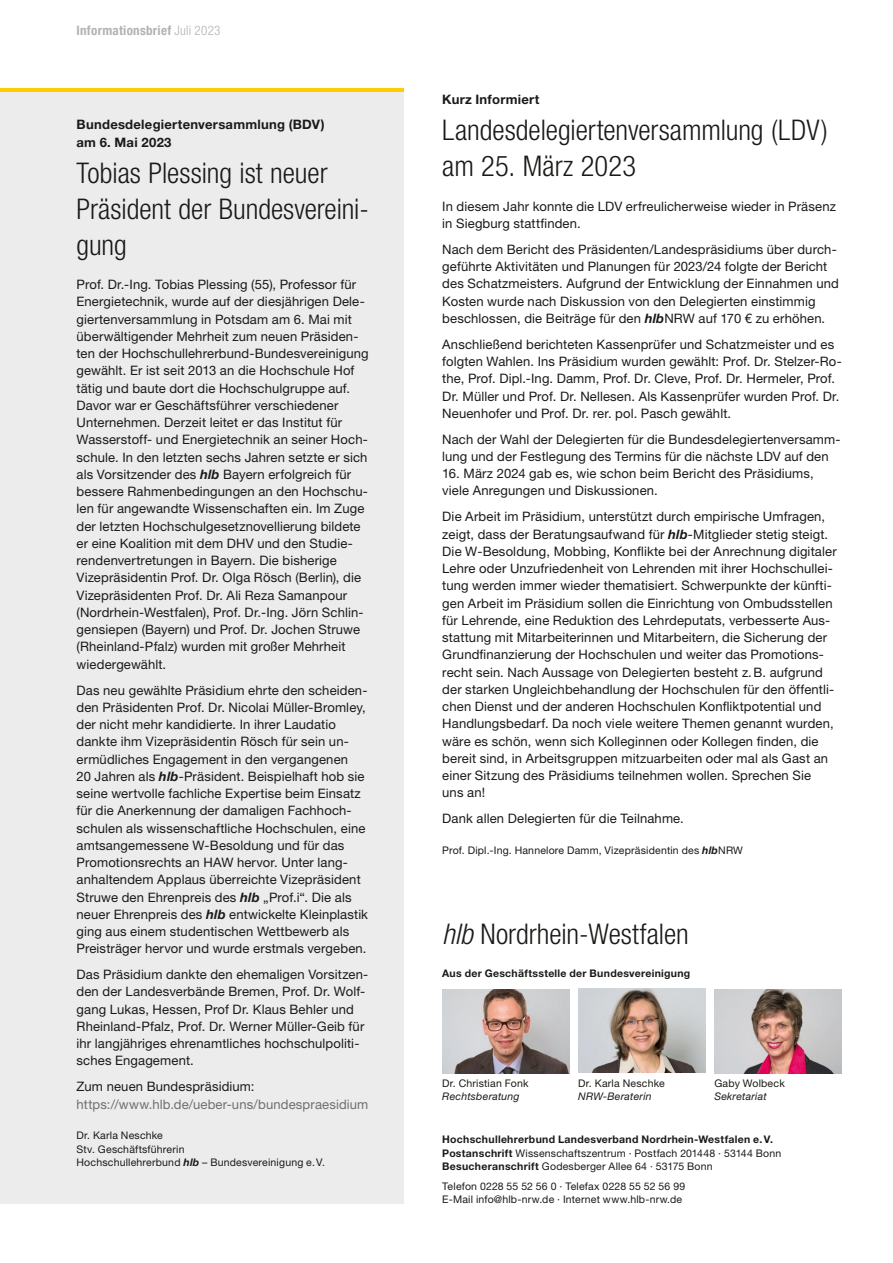
<style>
.page{position:relative;width:893px;height:1263px;background:#fff}
.page>*{position:absolute;margin:0;border:0;box-sizing:border-box;transform-origin:0 0}
.t1{font:300 condensed 28.5px/36px "Helvetica Neue LT Std";color:#1a1a18}
.t2{font:13.05px/17.2px "Helvetica Neue LT Std";letter-spacing:.01em;color:#1a1a18}
.t3{font:700 13.05px/17.2px "Helvetica Neue LT Std";letter-spacing:.02em;color:#1a1a18}
.t4{font:13.05px "Helvetica Neue LT Std";letter-spacing:.01em;color:#6f6f6e}
.t5{font:700 condensed 13.05px "Helvetica Neue LT Std";letter-spacing:.02em;color:#b1b2b3}
.t6{font:10.5px/13.5px "Helvetica Neue LT Std";letter-spacing:.02em;color:#1a1a18}
.t7{font:700 10.5px/13.5px "Helvetica Neue LT Std";letter-spacing:.03em;color:#1a1a18}
.t8{font:italic 10.5px "Helvetica Neue LT Std";letter-spacing:.025em;color:#1a1a18}
.s1{font-weight:300}
.s2{font-weight:700;font-style:italic}
.s3{font-style:italic}
.s4{font-weight:400}
</style>
<div class="page">
<div style="left:0;top:91px;width:404px;height:1112px;background:#ececed"></div>
<hr style="left:0;top:88px;width:404px;height:4px;background:#fc0">
<img style="left:578px;top:989px;width:128px;height:84px">
<img style="left:714px;top:989px;width:128px;height:84px">
<img style="left:442px;top:989px;width:128px;height:84px">
<p class="t5" style="left:77px;top:23px;width:146px">Informationsbrief <span class="s1">Juli 2023</span></p>
<p class="t3" style="left:77px;top:116px;width:250px">Bundesdelegiertenversammlung (BDV) am 6. Mai 2023</p>
<h1 class="t1" style="left:77px;top:154px;width:294px">Tobias Plessing ist neuer<br>Präsident der Bundesvereini&shy;gung</h1>
<p class="t2" style="left:77px;top:276px;width:294px">Prof. Dr.-Ing. Tobias Plessing (55), Professor für Energietechnik, wurde auf der diesjährigen Dele&shy;giertenversammlung in Potsdam am 6. Mai mit überwältigender Mehrheit zum neuen Präsiden&shy;ten der Hochschullehrerbund-Bundesvereinigung gewählt. Er ist seit 2013 an die Hochschule Hof tätig und baute dort die Hochschulgruppe auf.<br>Davor war er Geschäftsführer verschiedener Unternehmen. Derzeit leitet er das Institut für Wasserstoff- und Energietechnik an seiner Hoch&shy;schule. In den letzten sechs Jahren setzte er sich als Vorsitzender des <span class="s2">hlb</span> Bayern erfolgreich für bessere Rahmenbedingungen an den Hochschu&shy;len für angewandte Wissenschaften ein. Im Zuge der letzten Hochschulgesetznovellierung bildete er eine Koalition mit dem DHV und den Studie&shy;rendenvertretungen in Bayern. Die bisherige Vizepräsidentin Prof. Dr. Olga Rösch (Berlin), die Vizepräsidenten Prof. Dr. Ali Reza Samanpour (Nordrhein-Westfalen), Prof. Dr.-Ing. Jörn Schlin&shy;gensiepen (Bayern) und Prof. Dr. Jochen Struwe (Rheinland-Pfalz) wurden mit großer Mehrheit wiedergewählt.</p>
<p class="t2" style="left:77px;top:681px;width:293px">Das neu gewählte Präsidium ehrte den scheiden&shy;den Präsidenten Prof. Dr. Nicolai Müller-Bromley, der nicht mehr kandidierte. In ihrer Laudatio dankte ihm Vizepräsidentin Rösch für sein un&shy;ermüdliches Engagement in den vergangenen<br>20 Jahren als <span class="s2">hlb</span>-Präsident. Beispielhaft hob sie seine wertvolle fachliche Expertise beim Einsatz für die Anerkennung der damaligen Fachhoch&shy;schulen als wissenschaftliche Hochschulen, eine amtsangemessene W-Besoldung und für das Promotionsrechts an HAW hervor. Unter lang&shy;anhaltendem Applaus überreichte Vizepräsident Struwe den Ehrenpreis des <span class="s2">hlb</span> „Prof.i“. Die als neuer Ehrenpreis des <span class="s2">hlb</span> entwickelte Kleinplastik ging aus einem studentischen Wettbewerb als Preisträger hervor und wurde erstmals vergeben.</p>
<p class="t2" style="left:77px;top:966px;width:293px">Das Präsidium dankte den ehemaligen Vorsitzen&shy;den der Landesverbände Bremen, Prof. Dr. Wolf&shy;gang Lukas, Hessen, Prof Dr. Klaus Behler und Rheinland-Pfalz, Prof. Dr. Werner Müller-Geib für ihr langjähriges ehrenamtliches hochschulpoliti&shy;sches Engagement.</p>
<p class="t2" style="left:77px;top:1078px;width:180px">Zum neuen Bundespräsidium:</p>
<p class="t4" style="left:77px;top:1096px;width:293px">https://www.hlb.de/ueber-uns/bundespraesidium</p>
<p class="t6" style="left:77px;top:1129px;width:250px">Dr. Karla Neschke<br>Stv. Geschäftsführerin<br>Hochschullehrerbund <span class="s2">hlb</span> – Bundesvereinigung e.V.</p>
<p class="t3" style="left:442px;top:91px;width:99px">Kurz Informiert</p>
<h1 class="t1" style="left:442px;top:112px;width:387px">Landesdelegiertenversammlung (LDV) am 25. März 2023</h1>
<p class="t2" style="left:442px;top:197px;width:395px">In diesem Jahr konnte die LDV erfreulicherweise wieder in Präsenz in Siegburg stattfinden.</p>
<p class="t2" style="left:442px;top:240px;width:398px">Nach dem Bericht des Präsidenten/Landespräsidiums über durch&shy;geführte Aktivitäten und Planungen für 2023/24 folgte der Bericht des Schatzmeisters. Aufgrund der Entwicklung der Einnahmen und Kosten wurde nach Diskussion von den Delegierten einstimmig beschlossen, die Beiträge für den <span class="s2">hlb</span>NRW auf 170 € zu erhöhen.</p>
<p class="t2" style="left:442px;top:335px;width:401px">Anschließend berichteten Kassenprüfer und Schatzmeister und es folgten Wahlen. Ins Präsidium wurden gewählt: Prof. Dr. Stelzer-Ro&shy;the, Prof. Dipl.-Ing. Damm, Prof. Dr. Cleve, Prof. Dr. Hermeler, Prof.<br>Dr. Müller und Prof. Dr. Nellesen. Als Kassenprüfer wurden Prof. Dr.<br>Neuenhofer und Prof. Dr. rer. pol. Pasch gewählt.</p>
<p class="t2" style="left:442px;top:430px;width:400px">Nach der Wahl der Delegierten für die Bundesdelegiertenversamm&shy;lung und der Festlegung des Termins für die nächste LDV auf den</p>
<p class="t2" style="left:442px;top:465px;width:373px">16. März 2024 gab es, wie schon beim Bericht des Präsidiums, viele Anregungen und Diskussionen.</p>
<p class="t2" style="left:442px;top:508px;width:396px">Die Arbeit im Präsidium, unterstützt durch empirische Umfragen, zeigt, dass der Beratungsaufwand für <span class="s2">hlb</span>-Mitglieder stetig steigt.<br>Die W-Besoldung, Mobbing, Konflikte bei der Anrechnung digitaler Lehre oder Unzufriedenheit von Lehrenden mit ihrer Hochschullei&shy;tung werden immer wieder thematisiert. Schwerpunkte der künfti&shy;gen Arbeit im Präsidium sollen die Einrichtung von Ombudsstellen für Lehrende, eine Reduktion des Lehrdeputats, verbesserte Aus&shy;stattung mit Mitarbeiterinnen und Mitarbeitern, die Sicherung der Grundfinanzierung der Hochschulen und weiter das Promotions&shy;recht sein. Nach Aussage von Delegierten besteht z.B. aufgrund der starken Ungleichbehandlung der Hochschulen für den öffentli&shy;chen Dienst und der anderen Hochschulen Konfliktpotential und Handlungsbedarf. Da noch viele weitere Themen genannt wurden, wäre es schön, wenn sich Kolleginnen oder Kollegen finden, die bereit sind, in Arbeitsgruppen mitzuarbeiten oder mal als Gast an einer Sitzung des Präsidiums teilnehmen wollen. Sprechen Sie<br>uns an!</p>
<p class="t2" style="left:442px;top:810px;width:243px">Dank allen Delegierten für die Teilnahme.</p>
<p class="t6" style="left:442px;top:843px;width:302px">Prof. Dipl.-Ing. Hannelore Damm, Vizepräsidentin des <span class="s2">hlb</span>NRW</p>
<h1 class="t1" style="left:442px;top:916px;width:248px"><span class="s3">hlb</span> Nordrhein-Westfalen</h1>
<p class="t7" style="left:442px;top:966px;width:250px">Aus der Geschäftsstelle der Bundesvereinigung</p>
<p class="t6" style="left:442px;top:1076px;width:88px">Dr. Christian Fonk</p>
<p class="t8" style="left:442px;top:1090px;width:79px">Rechtsberatung</p>
<p class="t6" style="left:714px;top:1076px;width:72px">Gaby Wolbeck</p>
<p class="t8" style="left:714px;top:1090px;width:54px">Sekretariat</p>
<p class="t6" style="left:578px;top:1076px;width:88px">Dr. Karla Neschke</p>
<p class="t8" style="left:578px;top:1090px;width:75px">NRW-Beraterin</p>
<p class="t7" style="left:442px;top:1133px;width:341px">Hochschullehrerbund Landesverband Nordrhein-Westfalen e.V.<br>Postanschrift <span class="s4">Wissenschaftszentrum ∙ Postfach 201448 ∙ 53144 Bonn<br></span>Besucheranschrift <span class="s4">Godesberger Allee 64 ∙ 53175 Bonn</span></p>
<p class="t6" style="left:442px;top:1179px;width:245px">Telefon 0228 55 52 56 0 ∙ Telefax 0228 55 52 56 99<br>E-Mail info@hlb-nrw.de ∙ Internet www.hlb-nrw.de</p>
</div>
